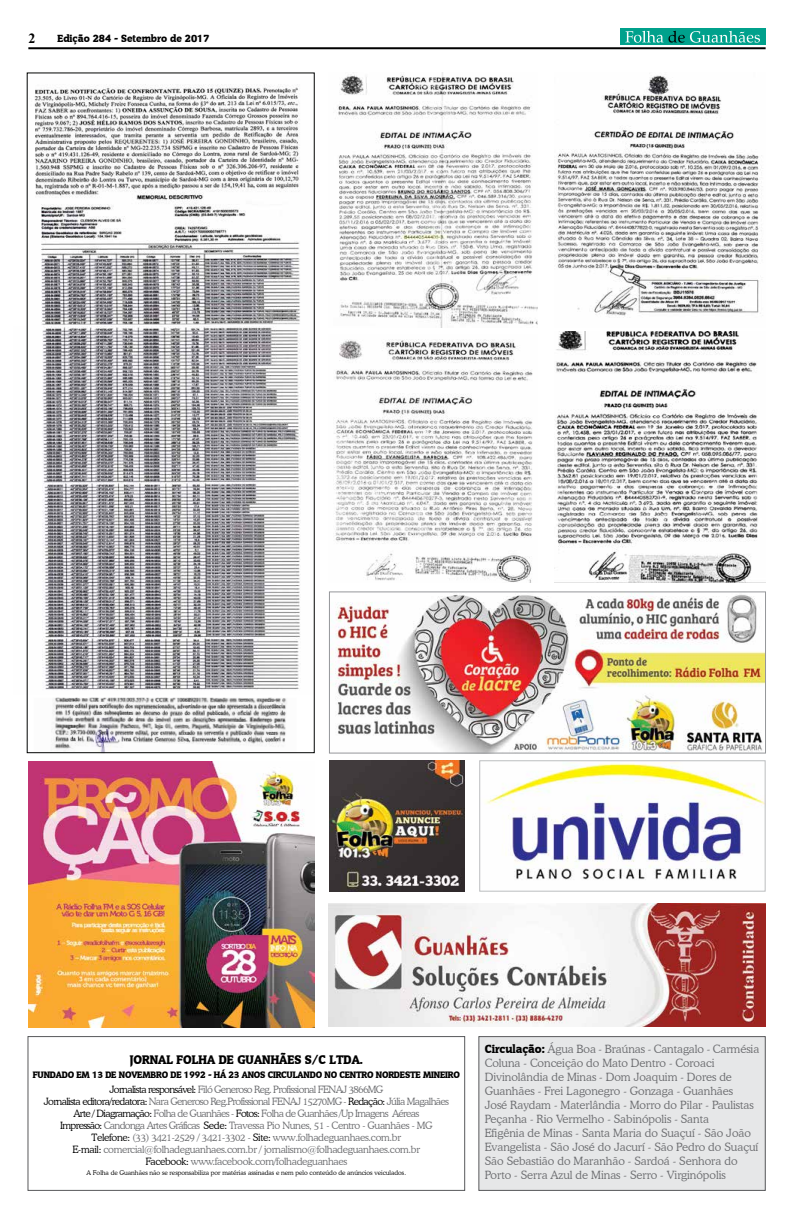
<style>
.page{position:relative;width:794px;height:1219px;background:#fff}
.page>*{position:absolute;margin:0;border:0;box-sizing:border-box;transform-origin:0 0}
.t1{font:700 14px "Times New Roman";color:#000}
.t2{font:12px "Commons";color:#000}
.t3{font:300 11.3px/14px "Cooper BT";color:#6d6e71}
.t4{font:300 10px/12px "Cooper BT";letter-spacing:-.06em;color:#6d6e71;text-align:center}
.t5{font:10px "Commons";color:#000}
.t6{font:9px "Commons";letter-spacing:-.02em;color:#000}
.t7{font:300 6.4px "Cooper BT";color:#000}
.s1{color:#000}
.s2{font-family:"Commons";font-weight:400;color:#000}
</style>
<div class="page">
<div style="left:620px;top:28px;width:145px;height:17px;background:#00a18c"></div>
<hr style="left:28px;top:47px;width:737px;height:2px;background:#000">
<svg style="left:625px;top:31px;width:135px;height:12px"></svg>
<img style="left:485px;top:762px;width:278px;height:118px">
<div style="left:479px;top:760px;width:286px;height:132px;border:1px solid #bcbec0"></div>
<img style="left:329px;top:904px;width:436px;height:123px">
<div style="left:28px;top:1036px;width:437px;height:155px;border:1px solid #58595b"></div>
<div style="left:479px;top:1037px;width:286px;height:153px;background:#e6e7e8"></div>
<div style="left:478px;top:1036px;width:287px;height:155px;border:1px solid #58595b"></div>
<img style="left:338px;top:72px;width:199px;height:255px">
<img style="left:557px;top:75px;width:205px;height:241px">
<img style="left:333px;top:339px;width:200px;height:243px">
<img style="left:554px;top:331px;width:204px;height:251px">
<img style="left:29px;top:761px;width:286px;height:266px">
<img style="left:34px;top:76px;width:281px;height:255px">
<img style="left:26px;top:326px;width:286px;height:369px">
<img style="left:51px;top:698px;width:236px;height:53px">
<img style="left:329px;top:761px;width:135px;height:130px">
<img style="left:331px;top:594px;width:432px;height:157px">
<div style="left:329px;top:592px;width:436px;height:161px;border:1px solid #95979a"></div>
<h1 class="t1" style="left:28px;top:29px;width:8px">2</h1>
<p class="t5" style="left:57px;top:32px;width:154px">Edição 284 - Setembro de 2017</p>
<p class="t2" style="left:130px;top:1052px;width:235px">JORNAL FOLHA DE GUANHÃES S/C LTDA.</p>
<p class="t6" style="left:33px;top:1069px;width:428px">FUNDADO EM 13 DE NOVEMBRO DE 1992 - HÁ 23 ANOS CIRCULANDO NO CENTRO NORDESTE MINEIRO</p>
<p class="t4" style="left:44px;top:1083px;width:407px"><span class="s1">Jornalista responsável:</span> Filó Generoso Reg. Profissional FENAJ 3866MG<br><span class="s1">Jornalista editora/redatora:</span> Nara Generoso Reg.Profissional FENAJ 15270MG - <span class="s1">Redação:</span> Júlia Magalhães <span class="s1">Arte / Diagramação:</span> Folha de Guanhães - <span class="s1">Fotos:</span> Folha de Guanhães /Up Imagens Aéreas<br><span class="s1">Impressão:</span> Candonga Artes Gráficas <span class="s1">Sede:</span> Travessa Pio Nunes, 51 - Centro - Guanhães - MG <span class="s1">Telefone:</span> (33) 3421-2529 / 3421-3302 - <span class="s1">Site:</span> www.folhadeguanhaes.com.br<br><span class="s1">E-mail:</span> comercial@folhadeguanhaes.com.br / jornalismo@folhadeguanhaes.com.br<br><span class="s1">Facebook:</span> www.facebook.com/folhadeguanhaes</p>
<p class="t7" style="left:87px;top:1168px;width:321px">A Folha de Guanhães não se responsabiliza por matérias assinadas e nem pelo conteúdo de anúncios veiculados.</p>
<p class="t3" style="left:485px;top:1042px;width:276px"><span class="s2">Circulação:</span> Água Boa - Braúnas - Cantagalo - Carmésia Coluna - Conceição do Mato Dentro - Coroaci Divinolândia de Minas - Dom Joaquim - Dores de Guanhães - Frei Lagonegro - Gonzaga - Guanhães<br>José Raydam - Materlândia - Morro do Pilar - Paulistas Peçanha - Rio Vermelho - Sabinópolis - Santa<br>Efigênia de Minas - Santa Maria do Suaçuí - São João Evangelista - São José do Jacurí - São Pedro do Suaçuí São Sebastião do Maranhão - Sardoá - Senhora do Porto - Serra Azul de Minas - Serro - Virginópolis</p>
</div>
